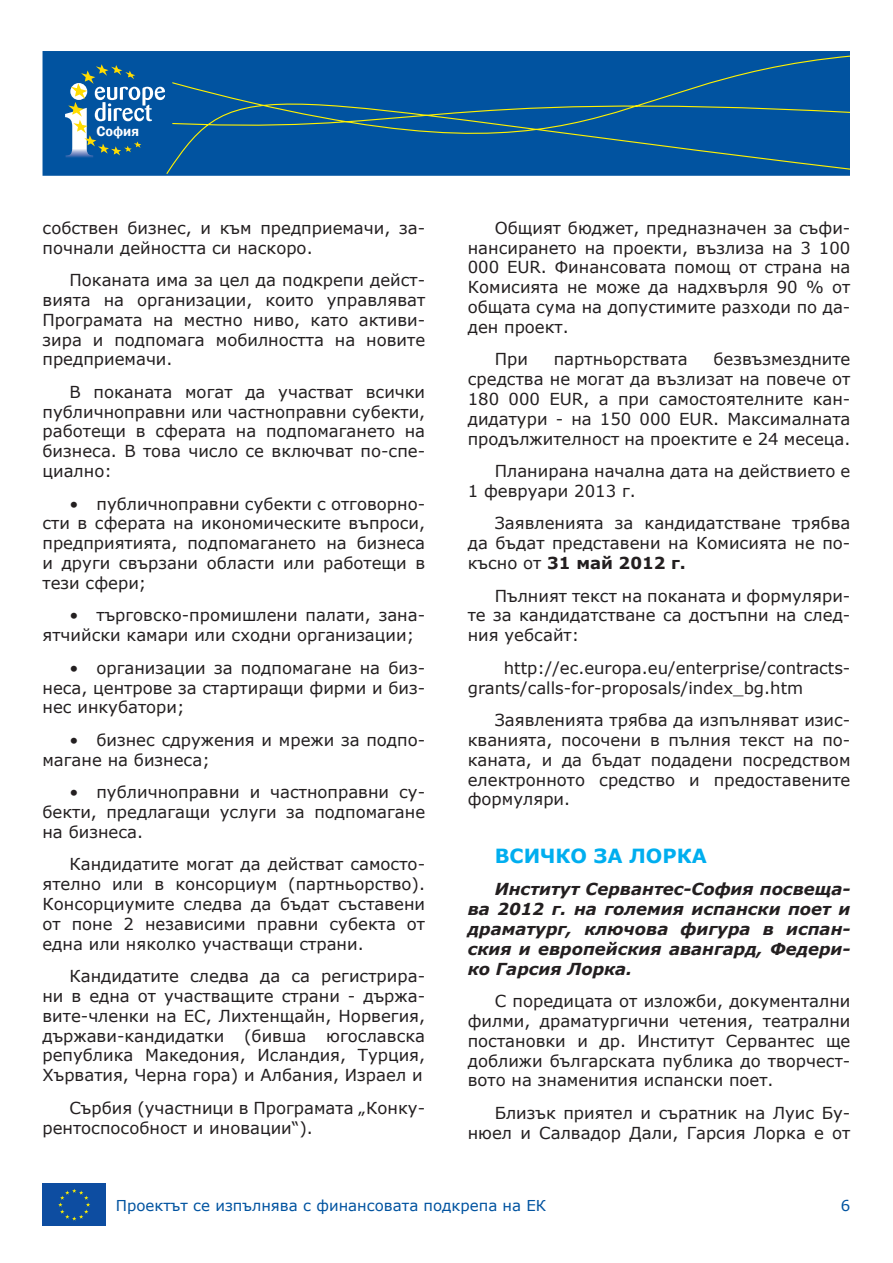
<style>
.page{position:relative;width:893px;height:1263px;background:#fff}
.page>*{position:absolute;margin:0;border:0;box-sizing:border-box;transform-origin:0 0}
.t1{font:700 19.5px "Verdana";color:#00aeef}
.t2{font:16.5px/19.8px "Verdana";color:#231f20;text-align:justify}
.t3{font:italic 700 16.5px/19.8px "Verdana";color:#231f20;text-align:justify}
.t4{font:15px "Verdana";color:#0153a0}
.t5{font:600 14.25px "Franklin Gothic";color:#fff}
.s1{font-weight:700}
</style>
<div class="page">
<div style="left:43px;top:51px;width:807px;height:125px;background:#0153a0"></div>
<svg style="left:128px;top:55px;width:722px;height:121px"></svg>
<div style="left:57px;top:57px;width:115px;height:110px;background:#0153a0;border-radius:10px"></div>
<svg style="left:65px;top:64px;width:100px;height:94px"></svg>
<div style="left:43px;top:1183px;width:63px;height:43px;background:#0d4da1"></div>
<svg style="left:58px;top:1189px;width:32px;height:31px"></svg>
<p class="t5" style="left:96px;top:123px;width:44px">София</p>
<p class="t2" style="left:43px;top:218px;width:384px">собствен бизнес, и към предприемачи, за&shy;почнали дейността си наскоро.</p>
<p class="t2" style="left:43px;top:270px;width:384px;text-indent:27px">Поканата има за цел да подкрепи дейст&shy;вията на организации, които управляват Програмата на местно ниво, като активи&shy;зира и подпомага мобилността на новите предприемачи.</p>
<p class="t2" style="left:43px;top:382px;width:384px;text-indent:27px">В поканата могат да участват всички публичноправни или частноправни субекти, работещи в сферата на подпомагането на бизнеса. В това число се включват по-спе&shy;циално:</p>
<p class="t2" style="left:43px;top:494px;width:384px;text-indent:27px">• публичноправни субекти с отговорно&shy;сти в сферата на икономическите въпроси, предприятията, подпомагането на бизнеса и други свързани области или работещи в тези сфери;</p>
<p class="t2" style="left:42px;top:605px;width:384px;text-indent:27px">• търговско-промишлени палати, зана&shy;ятчийски камари или сходни организации;</p>
<p class="t2" style="left:42px;top:658px;width:384px;text-indent:27px">• организации за подпомагане на биз&shy;неса, центрове за стартиращи фирми и биз&shy;нес инкубатори;</p>
<p class="t2" style="left:42px;top:730px;width:384px;text-indent:27px">• бизнес сдружения и мрежи за подпо&shy;магане на бизнеса;</p>
<p class="t2" style="left:42px;top:782px;width:384px;text-indent:27px">• публичноправни и частноправни су&shy;бекти, предлагащи услуги за подпомагане на бизнеса.</p>
<p class="t2" style="left:42px;top:854px;width:384px;text-indent:27px">Кандидатите могат да действат самосто&shy;ятелно или в консорциум (партньорство).<br>Консорциумите следва да бъдат съставени от поне 2 независими правни субекта от една или няколко участващи страни.</p>
<p class="t2" style="left:42px;top:966px;width:384px;text-indent:27px">Кандидатите следва да са регистрира&shy;ни в една от участващите страни - държа&shy;вите-членки на ЕС, Лихтенщайн, Норвегия, държави-кандидатки (бивша югославска република Македония, Исландия, Турция, Хърватия, Черна гора) и Албания, Израел и</p>
<p class="t2" style="left:42px;top:1098px;width:384px;text-indent:27px">Сърбия (участници в Програмата „Конку&shy;рентоспособност и иновации“).</p>
<p class="t2" style="left:468px;top:218px;width:384px;text-indent:27px">Общият бюджет, предназначен за съфи&shy;нансирането на проекти, възлиза на 3 100<br>000 EUR. Финансовата помощ от страна на Комисията не може да надхвърля 90 % от общата сума на допустимите разходи по да&shy;ден проект.</p>
<p class="t2" style="left:495px;top:349px;width:35px">При</p>
<p class="t2" style="left:554px;top:349px;width:135px">партньорствата</p>
<p class="t2" style="left:468px;top:349px;width:384px;text-indent:246px">безвъзмездните средства не могат да възлизат на повече от 180 000 EUR, а при самостоятелните кан&shy;дидатури - на 150 000 EUR. Максималната продължителност на проектите е 24 месеца.</p>
<p class="t2" style="left:468px;top:461px;width:384px;text-indent:27px">Планирана начална дата на действието е<br>1 февруари 2013 г.</p>
<p class="t2" style="left:468px;top:513px;width:384px;text-indent:27px">Заявленията за кандидатстване трябва да бъдат представени на Комисията не по&shy;късно от <span class="s1">31 май 2012 г.</span></p>
<p class="t2" style="left:468px;top:585px;width:384px;text-indent:27px">Пълният текст на поканата и формуляри&shy;те за кандидатстване са достъпни на след&shy;ния уебсайт:</p>
<p class="t2" style="left:468px;top:658px;width:384px;text-indent:36px">http://ec.europa.eu/enterprise/contracts&shy;grants/calls-for-proposals/index_bg.htm</p>
<p class="t2" style="left:468px;top:710px;width:384px;text-indent:27px">Заявленията трябва да изпълняват изис&shy;кванията, посочени в пълния текст на по&shy;каната, и да бъдат подадени посредством електронното средство и предоставените формуляри.</p>
<p class="t1" style="left:495px;top:842px;width:214px">ВСИЧКО ЗА ЛОРКА</p>
<p class="t3" style="left:468px;top:879px;width:384px;text-indent:27px">Институт Сервантес-София посвеща&shy;ва 2012 г. на големия испански поет и драматург, ключова фигура в испан&shy;ския и европейския авангард, Федери&shy;ко Гарсия Лорка.</p>
<p class="t2" style="left:468px;top:991px;width:384px;text-indent:27px">С поредицата от изложби, документални филми, драматургични четения, театрални постановки и др. Институт Сервантес ще доближи българската публика до творчест&shy;вото на знаменития испански поет.</p>
<p class="t2" style="left:468px;top:1103px;width:384px;text-align:right">Близък приятел и съратник на Луис Бу&shy;нюел и Салвадор Дали, Гарсия Лорка е от</p>
<p class="t4" style="left:116px;top:1195px;width:432px">Проектът се изпълнява с финансовата подкрепа на ЕК</p>
<p class="t4" style="left:841px;top:1195px;width:11px">6</p>
</div>
